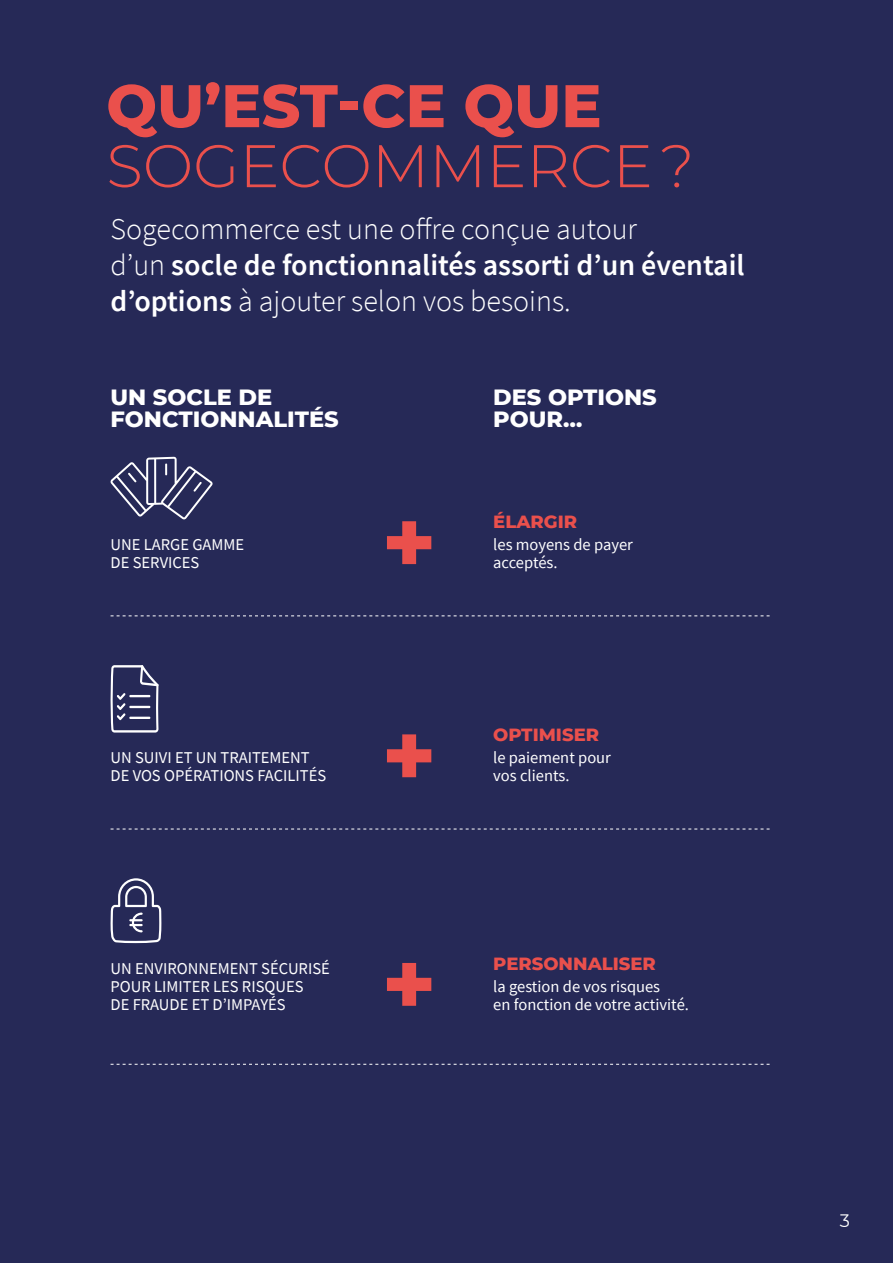
<style>
.page{position:relative;width:893px;height:1263px;background:#262957}
.page>*{position:absolute;margin:0;border:0;box-sizing:border-box;transform-origin:0 0}
.t1{font:300 60px "Montserrat";color:#ea504c}
.t2{font:800 60px "Montserrat";color:#ea504c}
.t3{font:300 30px/36px "Source Sans Pro";color:#fff}
.t4{font:800 22.5px/22.5px "Montserrat";color:#fff}
.t5{font:800 18px "Montserrat";color:#ea504c}
.t6{font:18px "Montserrat";color:#fff}
.t7{font:16.5px/18px "Source Sans Pro";color:#fff}
.s1{font-weight:600}
</style>
<div class="page">
<svg style="left:110px;top:457px;width:103px;height:62px"></svg>
<svg style="left:387px;top:521px;width:44px;height:43px"></svg>
<svg style="left:111px;top:615px;width:659px;height:1px"></svg>
<svg style="left:111px;top:665px;width:48px;height:67px"></svg>
<svg style="left:387px;top:734px;width:44px;height:43px"></svg>
<svg style="left:111px;top:829px;width:659px;height:1px"></svg>
<svg style="left:111px;top:878px;width:50px;height:65px"></svg>
<svg style="left:387px;top:963px;width:44px;height:43px"></svg>
<svg style="left:111px;top:1064px;width:659px;height:1px"></svg>
<h1 class="t2" style="left:106px;top:62px;width:497px">QU’EST-CE QUE</h1>
<h1 class="t1" style="left:106px;top:125px;width:590px">SOGECOMMERCE ?</h1>
<h2 class="t3" style="left:111px;top:211px;width:636px">Sogecommerce est une offre conçue autour<br>d’un <span class="s1">socle de fonctionnalités assorti d’un éventail d’options</span> à ajouter selon vos besoins.</h2>
<h3 class="t4" style="left:111px;top:384px;width:230px">UN SOCLE DE<br>FONCTIONNALITÉS</h3>
<h3 class="t4" style="left:493px;top:384px;width:165px">DES OPTIONS<br>POUR…</h3>
<p class="t7" style="left:111px;top:536px;width:135px">UNE LARGE GAMME<br>DE SERVICES</p>
<p class="t7" style="left:111px;top:749px;width:217px">UN SUIVI ET UN TRAITEMENT<br>DE VOS OPÉRATIONS FACILITÉS</p>
<p class="t5" style="left:493px;top:508px;width:85px">ÉLARGIR</p>
<p class="t7" style="left:493px;top:536px;width:141px">les moyens de payer acceptés.</p>
<p class="t5" style="left:493px;top:721px;width:107px">OPTIMISER</p>
<p class="t7" style="left:493px;top:749px;width:119px">le paiement pour vos clients.</p>
<p class="t7" style="left:111px;top:959px;width:221px">UN ENVIRONNEMENT SÉCURISÉ<br>POUR LIMITER LES RISQUES<br>DE FRAUDE ET D’IMPAYÉS</p>
<p class="t5" style="left:493px;top:950px;width:164px">PERSONNALISER</p>
<p class="t7" style="left:493px;top:977px;width:197px">la gestion de vos risques<br>en fonction de votre activité.</p>
<p class="t6" style="left:840px;top:1208px;width:12px">3</p>
</div>
